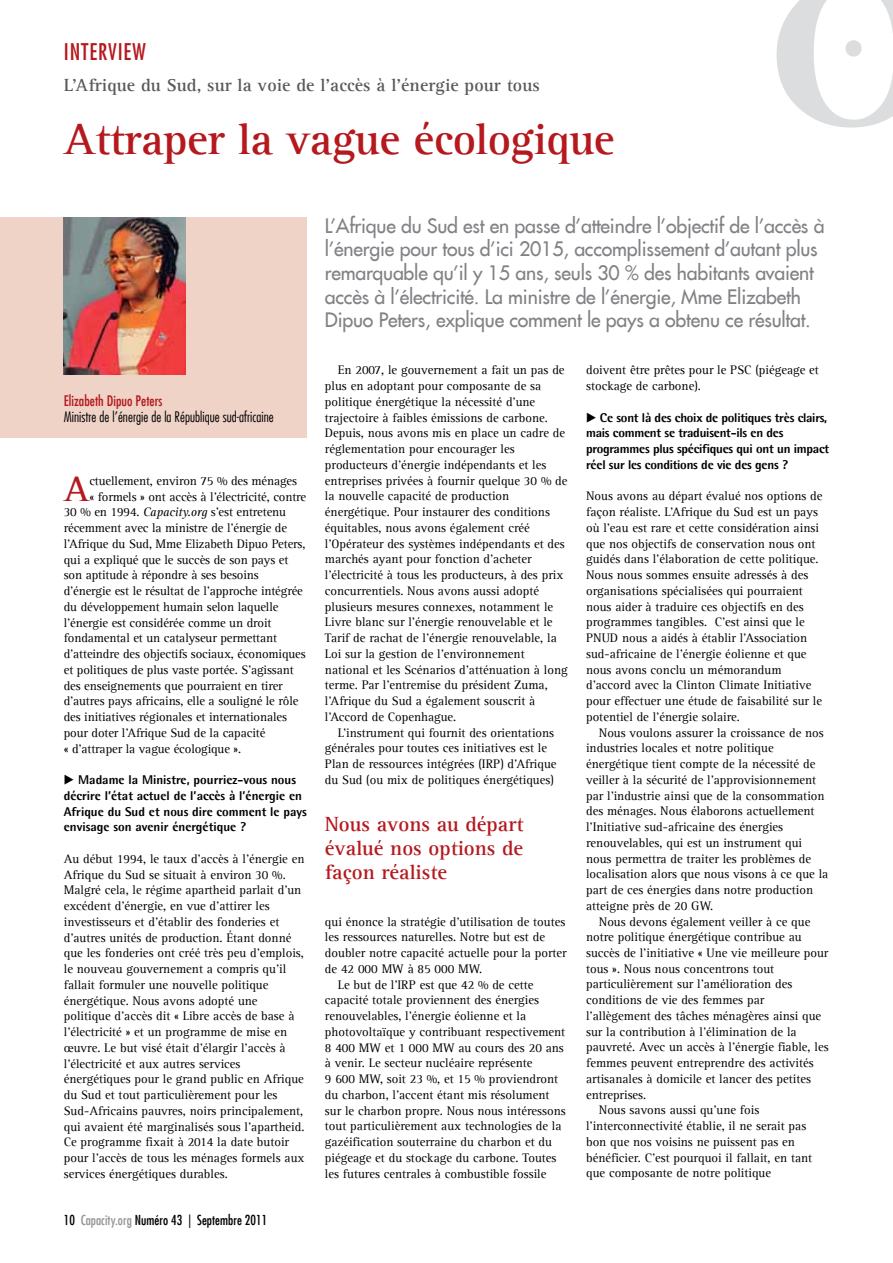
<style>
.page{position:relative;width:893px;height:1263px;background:#fff}
.page>*{position:absolute;margin:0;border:0;box-sizing:border-box;transform-origin:0 0}
.t1{font:700 45px "Agfa Rotis Serif";letter-spacing:-.01em;color:#b5191e}
.t2{font:700 36.45px "Agfa Rotis Serif";color:#b5191e}
.t3{font:condensed 22.5px "Futura LT";letter-spacing:.04em;color:#b5191e}
.t4{font:700 21px/23.7px "Agfa Rotis Serif";color:#b5191e;text-align:justify}
.t5{font:19.5px/23.7px "Futura LT";letter-spacing:-.01em;color:#808285}
.t6{font:700 18px "Agfa Rotis Serif";letter-spacing:.005em;color:#58595b}
.t7{font:300 condensed 14.25px "Futura LT";letter-spacing:.005em;color:#000}
.t8{font:condensed 14.25px "Futura LT";letter-spacing:.005em;color:#b5191e}
.t9{font:condensed 13.5px "Futura LT";letter-spacing:.005em;color:#000}
.t10{font:12.75px/15.8px "Agfa Rotis Serif";color:#000}
.t11{font:800 12.75px/15.8px "Agfa Rotis Semisans";letter-spacing:-.02em;color:#000}
.t12{font:800 12.75px/15.8px "Agfa Rotis Semisans";color:#000}
.s1{font-style:italic}
.s2{color:#939598}
</style>
<div class="page">
<svg style="left:777px;top:0;width:116px;height:128px"></svg>
<div style="left:0;top:217px;width:307px;height:221px;background:#efd3c7"></div>
<img style="left:64px;top:217px;width:121px;height:158px">
<h3 class="t3" style="left:64px;top:38px;width:83px">INTERVIEW</h3>
<h3 class="t6" style="left:64px;top:74px;width:477px">L’Afrique du Sud, sur la voie de l’accès à l’énergie pour tous</h3>
<h1 class="t1" style="left:64px;top:113px;width:552px">Attraper la vague écologique</h1>
<p class="t8" style="left:64px;top:392px;width:100px">Elizabeth Dipuo Peters</p>
<p class="t7" style="left:64px;top:408px;width:211px">Ministre de l’énergie de la République sud-africaine</p>
<h2 class="t2" style="left:64px;top:467px;width:27px">A</h2>
<p class="t10" style="left:89px;top:473px;width:209px">ctuellement, environ 75 % des ménages</p>
<p class="t10" style="left:89px;top:489px;width:218px">« formels » ont accès à l’électricité, contre</p>
<p class="t10" style="left:64px;top:505px;width:224px">30 % en 1994. <span class="s1">Capacity.org</span> s’est entretenu</p>
<p class="t10" style="left:64px;top:520px;width:225px">récemment avec la ministre de l’énergie de</p>
<p class="t10" style="left:64px;top:536px;width:243px">l’Afrique du Sud, Mme Elizabeth Dipuo Peters,</p>
<p class="t10" style="left:64px;top:552px;width:226px">qui a expliqué que le succès de son pays et</p>
<p class="t10" style="left:64px;top:568px;width:196px">son aptitude à répondre à ses besoins</p>
<p class="t10" style="left:64px;top:583px;width:241px">d’énergie est le résultat de l’approche intégrée</p>
<p class="t10" style="left:64px;top:599px;width:216px">du développement humain selon laquelle</p>
<p class="t10" style="left:64px;top:615px;width:209px">l’énergie est considérée comme un droit</p>
<p class="t10" style="left:64px;top:631px;width:215px">fondamental et un catalyseur permettant</p>
<p class="t10" style="left:64px;top:646px;width:243px">d’atteindre des objectifs sociaux, économiques</p>
<p class="t10" style="left:64px;top:662px;width:231px">et politiques de plus vaste portée. S’agissant</p>
<p class="t10" style="left:64px;top:678px;width:220px">des enseignements que pourraient en tirer</p>
<p class="t10" style="left:64px;top:693px;width:236px">d’autres pays africains, elle a souligné le rôle</p>
<p class="t10" style="left:64px;top:709px;width:225px">des initiatives régionales et internationales</p>
<p class="t10" style="left:64px;top:725px;width:203px">pour doter l’Afrique Sud de la capacité</p>
<p class="t10" style="left:64px;top:741px;width:179px">« d’attraper la vague écologique ».</p>
<p class="t12" style="left:64px;top:772px;width:245px">▶ Madame la Ministre, pourriez-vous nous décrire l’état actuel de l’accès à l’énergie en Afrique du Sud et nous dire comment le pays envisage son avenir énergétique ?</p>
<p class="t10" style="left:64px;top:851px;width:242px">Au début 1994, le taux d’accès à l’énergie en Afrique du Sud se situait à environ 30 %.<br>Malgré cela, le régime apartheid parlait d’un excédent d’énergie, en vue d’attirer les investisseurs et d’établir des fonderies et d’autres unités de production. Étant donné que les fonderies ont créé très peu d’emplois, le nouveau gouvernement a compris qu’il fallait formuler une nouvelle politique énergétique. Nous avons adopté une politique d’accès dit « Libre accès de base à l’électricité » et un programme de mise en œuvre. Le but visé était d’élargir l’accès à l’électricité et aux autres services énergétiques pour le grand public en Afrique du Sud et tout particulièrement pour les Sud-Africains pauvres, noirs principalement, qui avaient été marginalisés sous l’apartheid.<br>Ce programme fixait à 2014 la date butoir pour l’accès de tous les ménages formels aux services énergétiques durables.</p>
<p class="t9" style="left:64px;top:1212px;width:205px">10 <span class="s2">Capacity.org</span> Numéro 43 | Septembre 2011</p>
<p class="t5" style="left:325px;top:214px;width:501px">L’Afrique du Sud est en passe d’atteindre l’objectif de l’accès à l’énergie pour tous d’ici 2015, accomplissement d’autant plus remarquable qu’il y 15 ans, seuls 30 % des habitants avaient accès à l’électricité. La ministre de l’énergie, Mme Elizabeth Dipuo Peters, explique comment le pays a obtenu ce résultat.</p>
<p class="t10" style="left:325px;top:363px;width:244px;text-indent:13px">En 2007, le gouvernement a fait un pas de plus en adoptant pour composante de sa politique énergétique la nécessité d’une trajectoire à faibles émissions de carbone.<br>Depuis, nous avons mis en place un cadre de réglementation pour encourager les producteurs d’énergie indépendants et les entreprises privées à fournir quelque 30 % de la nouvelle capacité de production énergétique. Pour instaurer des conditions équitables, nous avons également créé l’Opérateur des systèmes indépendants et des marchés ayant pour fonction d’acheter l’électricité à tous les producteurs, à des prix concurrentiels. Nous avons aussi adopté plusieurs mesures connexes, notamment le Livre blanc sur l’énergie renouvelable et le Tarif de rachat de l’énergie renouvelable, la Loi sur la gestion de l’environnement national et les Scénarios d’atténuation à long terme. Par l’entremise du président Zuma, l’Afrique du Sud a également souscrit à l’Accord de Copenhague.</p>
<p class="t10" style="left:325px;top:725px;width:233px;text-indent:13px">L’instrument qui fournit des orientations générales pour toutes ces initiatives est le Plan de ressources intégrées (IRP) d’Afrique du Sud (ou mix de politiques énergétiques)</p>
<h3 class="t4" style="left:325px;top:813px;width:200px">Nous avons au départ évalué nos options de façon réaliste</h3>
<p class="t10" style="left:325px;top:914px;width:242px">qui énonce la stratégie d’utilisation de toutes</p>
<p class="t10" style="left:325px;top:930px;width:222px">les ressources naturelles. Notre but est de</p>
<p class="t10" style="left:325px;top:945px;width:243px">doubler notre capacité actuelle pour la porter</p>
<p class="t10" style="left:325px;top:961px;width:159px">de 42 000 MW à 85 000 MW.</p>
<p class="t10" style="left:338px;top:977px;width:197px">Le but de l’IRP est que 42 % de cette</p>
<p class="t10" style="left:325px;top:993px;width:216px">capacité totale proviennent des énergies</p>
<p class="t10" style="left:325px;top:1008px;width:203px">renouvelables, l’énergie éolienne et la</p>
<p class="t10" style="left:325px;top:1024px;width:242px">photovoltaïque y contribuant respectivement</p>
<p class="t10" style="left:325px;top:1040px;width:240px">8 400 MW et 1 000 MW au cours des 20 ans</p>
<p class="t10" style="left:325px;top:1056px;width:209px">à venir. Le secteur nucléaire représente</p>
<p class="t10" style="left:325px;top:1071px;width:235px">9 600 MW, soit 23 %, et 15 % proviendront</p>
<p class="t10" style="left:325px;top:1087px;width:226px">du charbon, l’accent étant mis résolument</p>
<p class="t10" style="left:325px;top:1103px;width:242px">sur le charbon propre. Nous nous intéressons</p>
<p class="t10" style="left:325px;top:1119px;width:238px">tout particulièrement aux technologies de la</p>
<p class="t10" style="left:325px;top:1134px;width:229px">gazéification souterraine du charbon et du</p>
<p class="t10" style="left:325px;top:1150px;width:233px">piégeage et du stockage du carbone. Toutes</p>
<p class="t10" style="left:325px;top:1166px;width:223px">les futures centrales à combustible fossile</p>
<p class="t10" style="left:586px;top:363px;width:234px">doivent être prêtes pour le PSC (piégeage et stockage de carbone).</p>
<p class="t11" style="left:586px;top:409px;width:245px">▶ Ce sont là des choix de politiques très clairs, mais comment se traduisent-ils en des programmes plus spécifiques qui ont un impact réel sur les conditions de vie des gens ?</p>
<p class="t10" style="left:586px;top:489px;width:238px">Nous avons au départ évalué nos options de façon réaliste. L’Afrique du Sud est un pays où l’eau est rare et cette considération ainsi que nos objectifs de conservation nous ont guidés dans l’élaboration de cette politique.<br>Nous nous sommes ensuite adressés à des organisations spécialisées qui pourraient nous aider à traduire ces objectifs en des programmes tangibles. C’est ainsi que le PNUD nous a aidés à établir l’Association sud-africaine de l’énergie éolienne et que nous avons conclu un mémorandum d’accord avec la Clinton Climate Initiative pour effectuer une étude de faisabilité sur le potentiel de l’énergie solaire.</p>
<p class="t10" style="left:586px;top:725px;width:244px;text-indent:13px">Nous voulons assurer la croissance de nos industries locales et notre politique énergétique tient compte de la nécessité de veiller à la sécurité de l’approvisionnement par l’industrie ainsi que de la consommation des ménages. Nous élaborons actuellement l’Initiative sud-africaine des énergies renouvelables, qui est un instrument qui nous permettra de traiter les problèmes de localisation alors que nous visons à ce que la part de ces énergies dans notre production atteigne près de 20 GW.</p>
<p class="t10" style="left:599px;top:914px;width:213px">Nous devons également veiller à ce que</p>
<p class="t10" style="left:586px;top:929px;width:217px">notre politique énergétique contribue au</p>
<p class="t10" style="left:586px;top:945px;width:244px">succès de l’initiative « Une vie meilleure pour</p>
<p class="t10" style="left:586px;top:961px;width:190px">tous ». Nous nous concentrons tout</p>
<p class="t10" style="left:586px;top:977px;width:208px">particulièrement sur l’amélioration des</p>
<p class="t10" style="left:586px;top:992px;width:180px">conditions de vie des femmes par</p>
<p class="t10" style="left:586px;top:1008px;width:237px">l’allègement des tâches ménagères ainsi que</p>
<p class="t10" style="left:586px;top:1024px;width:212px">sur la contribution à l’élimination de la</p>
<p class="t10" style="left:586px;top:1040px;width:244px">pauvreté. Avec un accès à l’énergie fiable, les</p>
<p class="t10" style="left:586px;top:1055px;width:229px">femmes peuvent entreprendre des activités</p>
<p class="t10" style="left:586px;top:1071px;width:227px">artisanales à domicile et lancer des petites</p>
<p class="t10" style="left:586px;top:1087px;width:62px">entreprises.</p>
<p class="t10" style="left:599px;top:1103px;width:162px">Nous savons aussi qu’une fois</p>
<p class="t10" style="left:586px;top:1118px;width:222px">l’interconnectivité établie, il ne serait pas</p>
<p class="t10" style="left:586px;top:1134px;width:210px">bon que nos voisins ne puissent pas en</p>
<p class="t10" style="left:586px;top:1150px;width:228px">bénéficier. C’est pourquoi il fallait, en tant</p>
<p class="t10" style="left:586px;top:1166px;width:187px">que composante de notre politique</p>
</div>
